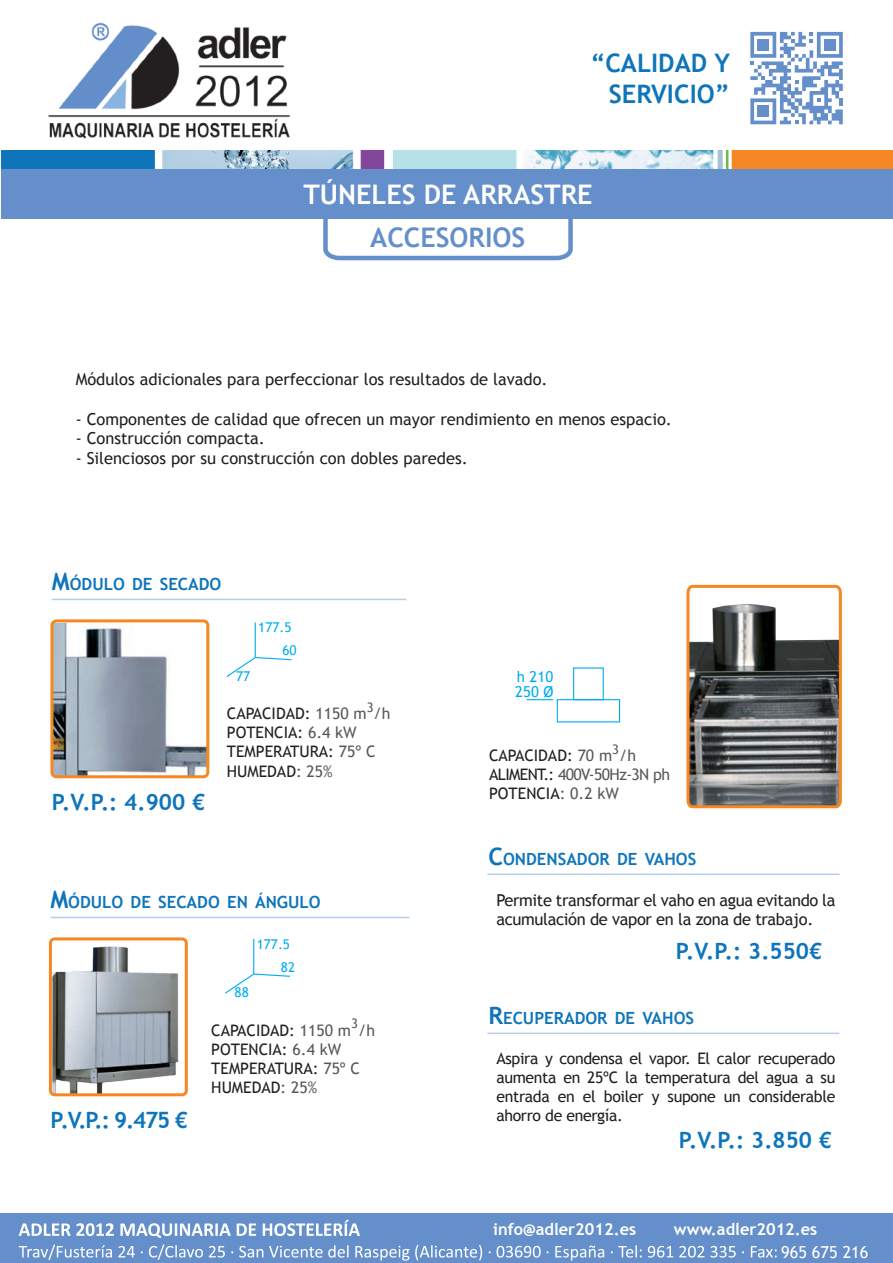
<style>
.page{position:relative;width:893px;height:1263px;background:#fff}
.page>*{position:absolute;margin:0;border:0;box-sizing:border-box;transform-origin:0 0}
.t1{font:700 27px "Trebuchet MS";color:#fff}
.t2{font:700 27px "Trebuchet MS";color:#658fca}
.t3{font:700 25.5px/30.6px "Trebuchet MS";color:#0f75bb;text-align:right}
.t4{font:700 22.5px "Trebuchet MS";color:#0f75bb}
.t5{font:700 16.8px "Trebuchet MS";color:#0f75bb}
.t6{font:16.5px "Trebuchet MS";color:#231f20}
.t7{font:16.5px/19.8px "Trebuchet MS";letter-spacing:-.02em;color:#231f20}
.t8{font:700 16.5px "Trebuchet MS";color:#fff}
.t9{font:16.5px "Trebuchet MS";color:#fff}
.t10{font:15.9px/19px "Trebuchet MS";color:#231f20}
.t11{font:15.9px/19px "Trebuchet MS";letter-spacing:-.035em;color:#57585a}
.t12{font:15px/15px "Trebuchet MS";color:#00aeef}
.t13{font:13.5px "Trebuchet MS";color:#00aeef}
.t14{font:13.05px "Trebuchet MS";color:#57585a}
.s1{font-size:24px}
.s2{color:#57585a}
.s3{color:#231f20}
</style>
<div class="page">
<img style="left:53px;top:946px;width:126px;height:146px">
<hr style="left:52px;top:599px;width:354px;height:1px;background:#b5ceea">
<hr style="left:255px;top:622px;width:1px;height:35px;background:#00aeef">
<svg style="left:226px;top:656px;width:66px;height:21px"></svg>
<img style="left:54px;top:623px;width:151px;height:151px">
<div style="left:50px;top:619px;width:159px;height:159px;border:3px solid #f58825;border-radius:4px"></div>
<hr style="left:50px;top:917px;width:359px;height:1px;background:#b5ceea">
<hr style="left:253px;top:939px;width:1px;height:35px;background:#00aeef">
<svg style="left:225px;top:972px;width:66px;height:22px"></svg>
<div style="left:49px;top:937px;width:139px;height:159px;border:3px solid #f58825;border-radius:4px"></div>
<hr style="left:487px;top:873px;width:352px;height:2px;background:#b5ceea">
<div style="left:557px;top:699px;width:63px;height:23px;border:1px solid #00aeef"></div>
<div style="left:573px;top:667px;width:31px;height:33px;border:1px solid #00aeef"></div>
<svg style="left:527px;top:699px;width:26px;height:1px"></svg>
<svg style="left:321px;top:218px;width:254px;height:43px"></svg>
<div style="left:1px;top:169px;width:892px;height:49px;background:#658fca"></div>
<img style="left:2px;top:151px;width:891px;height:18px">
<div style="left:0;top:1213px;width:893px;height:50px;background:#658fca"></div>
<svg style="left:19px;top:1223px;width:95px;height:13px"></svg>
<svg style="left:120px;top:1223px;width:111px;height:15px"></svg>
<svg style="left:237px;top:1223px;width:19px;height:13px"></svg>
<svg style="left:263px;top:1220px;width:97px;height:16px"></svg>
<svg style="left:19px;top:1244px;width:93px;height:16px"></svg>
<svg style="left:118px;top:1246px;width:17px;height:11px"></svg>
<svg style="left:149px;top:1244px;width:54px;height:16px"></svg>
<svg style="left:209px;top:1246px;width:16px;height:11px"></svg>
<svg style="left:239px;top:1246px;width:24px;height:11px"></svg>
<svg style="left:269px;top:1245px;width:80px;height:12px"></svg>
<svg style="left:355px;top:1246px;width:54px;height:14px"></svg>
<svg style="left:415px;top:1245px;width:67px;height:15px"></svg>
<svg style="left:497px;top:1246px;width:44px;height:11px"></svg>
<svg style="left:555px;top:1245px;width:49px;height:15px"></svg>
<svg style="left:611px;top:1245px;width:31px;height:12px"></svg>
<svg style="left:648px;top:1246px;width:25px;height:11px"></svg>
<svg style="left:679px;top:1246px;width:25px;height:11px"></svg>
<svg style="left:710px;top:1246px;width:26px;height:11px"></svg>
<svg style="left:751px;top:1246px;width:26px;height:11px"></svg>
<img style="left:48px;top:22px;width:242px;height:117px">
<svg style="left:750px;top:32px;width:93px;height:92px"></svg>
<hr style="left:487px;top:1032px;width:352px;height:2px;background:#b5ceea">
<svg style="left:686px;top:584px;width:156px;height:225px"></svg>
<h2 class="t3" style="left:590px;top:48px;width:141px">“CALIDAD Y<br>SERVICIO”</h2>
<h1 class="t1" style="left:303px;top:177px;width:291px">TÚNELES DE ARRASTRE</h1>
<h1 class="t2" style="left:370px;top:221px;width:157px">ACCESORIOS</h1>
<p class="t6" style="left:76px;top:369px;width:473px">Módulos adicionales para perfeccionar los resultados de lavado.</p>
<p class="t6" style="left:76px;top:409px;width:598px">- Componentes de calidad que ofrecen un mayor rendimiento en menos espacio.</p>
<p class="t6" style="left:76px;top:429px;width:191px">- Construcción compacta.</p>
<p class="t6" style="left:76px;top:449px;width:394px">- Silenciosos por su construcción con dobles paredes.</p>
<p class="t5" style="left:52px;top:574px;width:171px"><span class="s1">M</span>ÓDULO DE SECADO</p>
<p class="t13" style="left:236px;top:668px;width:16px">77</p>
<p class="t13" style="left:258px;top:620px;width:35px">177.5</p>
<p class="t13" style="left:282px;top:643px;width:16px">60</p>
<h3 class="t4" style="left:52px;top:788px;width:155px">P.V.P.: 4.900 €</h3>
<p class="t14" style="left:367px;top:700px;width:8px">3</p>
<p class="t10" style="left:227px;top:723px;width:150px">POTENCIA: <span class="s2">6.4 kW<br></span>TEMPERATURA: <span class="s2">75º C<br></span>HUMEDAD<span class="s2">: 25%</span></p>
<p class="t10" style="left:227px;top:704px;width:165px">CAPACIDAD: <span class="s2">1150 m /h</span></p>
<p class="t5" style="left:50px;top:892px;width:272px"><span class="s1">M</span>ÓDULO DE SECADO EN ÁNGULO</p>
<p class="t13" style="left:257px;top:936px;width:35px">177.5</p>
<p class="t13" style="left:235px;top:984px;width:16px">88</p>
<p class="t13" style="left:281px;top:959px;width:16px">82</p>
<h3 class="t4" style="left:50px;top:1106px;width:139px">P.V.P.: 9.475 €</h3>
<p class="t14" style="left:351px;top:1016px;width:8px">3</p>
<p class="t10" style="left:211px;top:1040px;width:150px">POTENCIA: <span class="s2">6.4 kW<br></span>TEMPERATURA: <span class="s2">75º C<br></span>HUMEDAD<span class="s2">: 25%</span></p>
<p class="t10" style="left:211px;top:1021px;width:165px">CAPACIDAD: <span class="s2">1150 m /h</span></p>
<p class="t12" style="left:515px;top:669px;width:39px">h 210<br>250 Ø</p>
<p class="t14" style="left:612px;top:741px;width:8px">3</p>
<p class="t11" style="left:489px;top:765px;width:182px"><span class="s3">ALIMENT.:</span> 400V-50Hz-3N ph<br><span class="s3">POTENCIA</span>: 0.2 kW</p>
<p class="t10" style="left:489px;top:746px;width:149px">CAPACIDAD: <span class="s2">70 m /h</span></p>
<p class="t5" style="left:488px;top:849px;width:209px"><span class="s1">C</span>ONDENSADOR DE VAHOS</p>
<p class="t7" style="left:496px;top:890px;width:340px">Permite transformar el vaho en agua evitando la acumulación de vapor en la zona de trabajo.</p>
<h3 class="t4" style="left:676px;top:937px;width:148px">P.V.P.: 3.550€</h3>
<p class="t5" style="left:488px;top:1008px;width:207px"><span class="s1">R</span>ECUPERADOR DE VAHOS</p>
<p class="t10" style="left:496px;top:1049px;width:340px;text-align:justify">Aspira y condensa el vapor. El calor recuperado aumenta en 25ºC la temperatura del agua a su entrada en el boiler y supone un considerable ahorro de energía.</p>
<h3 class="t4" style="left:679px;top:1126px;width:155px">P.V.P.: 3.850 €</h3>
<p class="t8" style="left:493px;top:1219px;width:144px">info@adler2012.es</p>
<p class="t8" style="left:674px;top:1219px;width:145px">www.adler2012.es</p>
<p class="t9" style="left:781px;top:1242px;width:89px">965 675 216</p>
</div>
